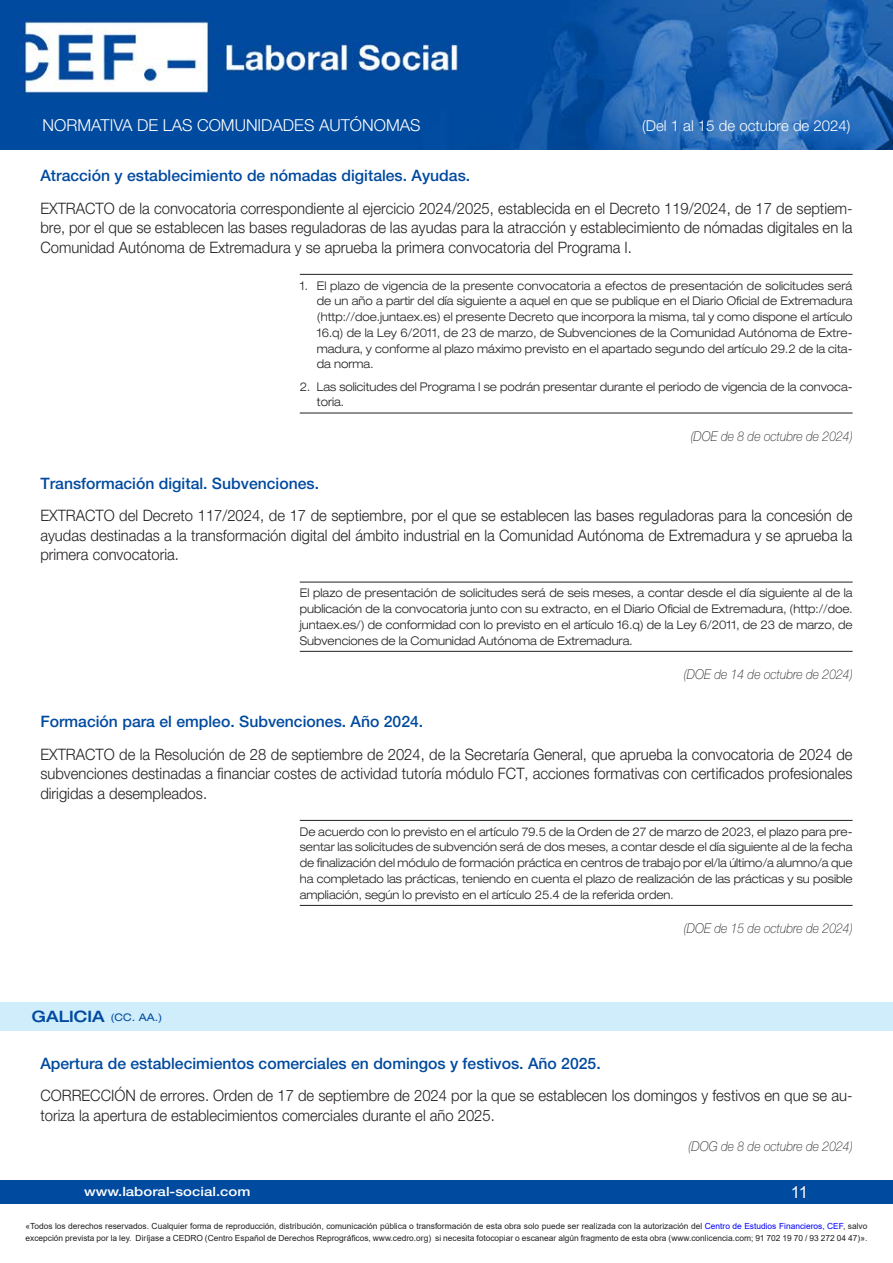
<style>
.page{position:relative;width:893px;height:1263px;background:#fff}
.page>*{position:absolute;margin:0;border:0;box-sizing:border-box;transform-origin:0 0}
.t1{font:300 16.5px "Helvetica Neue LT Std";color:#fff}
.t2{font:16.5px "Arial";color:#fff}
.Contenido{font:300 15.75px/19.5px "Helvetica Neue LT Std";color:#231f20;text-align:justify;scale:.94 1}
.Título-cabecera{font:500 15.75px "Helvetica Neue LT Std";color:#004a9f}
.t3{font:300 15px "Helvetica Neue LT Std";color:#fff}
.publicación{font:italic 100 13.5px "Helvetica Neue LT Std";color:#231f20;scale:.9 1}
.t4{font:500 12.75px "Helvetica Neue LT Std";color:#fff;scale:1.18 1}
.Plazo{font:300 expanded 12px/15.8px "Helvetica Neue LT Std";color:#231f20;text-align:justify;scale:.92 1}
.plazo_sin_filete_inf{font:300 expanded 12px/15.8px "Helvetica Neue LT Std";color:#231f20;text-align:justify;scale:.92 1}
.a__plazo_-_cierre{font:300 expanded 12px/15.8px "Helvetica Neue LT Std";color:#231f20;scale:.92 1}
.Comunidades_division{font:expanded 10.5px "Helvetica Neue LT Std";color:#004a9f}
.t5{font:8.4px/12px "Arial";color:#231f20}
.s1{font-weight:500;font-size:15.75px}
.s2{color:#00f}
</style>
<div class="page">
<div style="left:0;top:1180px;width:893px;height:23px;background:#004a9f"></div>
<img style="left:0;top:0;width:893px;height:149px">
<hr style="left:300px;top:274px;width:553px;height:1px;background:#231f20">
<hr style="left:300px;top:413px;width:553px;height:1px;background:#231f20">
<hr style="left:300px;top:582px;width:553px;height:1px;background:#231f20">
<hr style="left:300px;top:651px;width:553px;height:1px;background:#231f20">
<hr style="left:300px;top:820px;width:553px;height:1px;background:#231f20">
<hr style="left:300px;top:905px;width:553px;height:1px;background:#231f20">
<div style="left:0;top:1003px;width:893px;height:28px;background:#cfedfb"></div>
<p class="t1" style="left:43px;top:115px;width:379px">NORMATIVA DE LAS COMUNIDADES AUTÓNOMAS</p>
<p class="t3" style="left:642px;top:117px;width:210px">(Del 1 al 15 de octubre de 2024)</p>
<p class="Título-cabecera" style="left:40px;top:166px;width:431px">Atracción y establecimiento de nómadas digitales. Ayudas.</p>
<p class="Contenido" style="left:40px;top:198px;width:865px">EXTRACTO de la convocatoria correspondiente al ejercicio 2024/2025, establecida en el Decreto 119/2024, de 17 de septiem&shy;bre, por el que se establecen las bases reguladoras de las ayudas para la atracción y establecimiento de nómadas digitales en la Comunidad Autónoma de Extremadura y se aprueba la primera convocatoria del Programa I.</p>
<p class="plazo_sin_filete_inf" style="left:317px;top:277px;width:584px;text-indent:-17px">1. El plazo de vigencia de la presente convocatoria a efectos de presentación de solicitudes será de un año a partir del día siguiente a aquel en que se publique en el Diario Oficial de Extremadura (http://doe.juntaex.es) el presente Decreto que incorpora la misma, tal y como dispone el artículo 16.q) de la Ley 6/2011, de 23 de marzo, de Subvenciones de la Comunidad Autónoma de Extre&shy;madura, y conforme al plazo máximo previsto en el apartado segundo del artículo 29.2 de la cita&shy;da norma.</p>
<p class="a__plazo_-_cierre" style="left:317px;top:378px;width:584px;text-indent:-17px">2. Las solicitudes del Programa I se podrán presentar durante el periodo de vigencia de la convoca&shy;toria.</p>
<p class="publicación" style="left:691px;top:428px;width:181px">(DOE de 8 de octubre de 2024)</p>
<p class="Título-cabecera" style="left:40px;top:474px;width:280px">Transformación digital. Subvenciones.</p>
<p class="Contenido" style="left:40px;top:506px;width:865px">EXTRACTO del Decreto 117/2024, de 17 de septiembre, por el que se establecen las bases reguladoras para la concesión de ayudas destinadas a la transformación digital del ámbito industrial en la Comunidad Autónoma de Extremadura y se aprueba la primera convocatoria.</p>
<p class="Plazo" style="left:300px;top:585px;width:602px">El plazo de presentación de solicitudes será de seis meses, a contar desde el día siguiente al de la publicación de la convocatoria junto con su extracto, en el Diario Oficial de Extremadura, (http://doe. juntaex.es/) de conformidad con lo previsto en el artículo 16.q) de la Ley 6/2011, de 23 de marzo, de Subvenciones de la Comunidad Autónoma de Extremadura.</p>
<p class="publicación" style="left:684px;top:666px;width:189px">(DOE de 14 de octubre de 2024)</p>
<p class="Título-cabecera" style="left:40px;top:712px;width:384px">Formación para el empleo. Subvenciones. Año 2024.</p>
<p class="Contenido" style="left:40px;top:744px;width:865px">EXTRACTO de la Resolución de 28 de septiembre de 2024, de la Secretaría General, que aprueba la convocatoria de 2024 de subvenciones destinadas a financiar costes de actividad tutoría módulo FCT, acciones formativas con certificados profesionales dirigidas a desempleados.</p>
<p class="Plazo" style="left:300px;top:823px;width:602px">De acuerdo con lo previsto en el artículo 79.5 de la Orden de 27 de marzo de 2023, el plazo para pre&shy;sentar las solicitudes de subvención será de dos meses, a contar desde el día siguiente al de la fecha de finalización del módulo de formación práctica en centros de trabajo por el/la último/a alumno/a que ha completado las prácticas, teniendo en cuenta el plazo de realización de las prácticas y su posible ampliación, según lo previsto en el artículo 25.4 de la referida orden.</p>
<p class="publicación" style="left:684px;top:920px;width:189px">(DOE de 15 de octubre de 2024)</p>
<p class="Comunidades_division" style="left:32px;top:1011px;width:132px"><span class="s1">GALICIA</span> (CC. AA.)</p>
<p class="Título-cabecera" style="left:40px;top:1054px;width:562px">Apertura de establecimientos comerciales en domingos y festivos. Año 2025.</p>
<p class="Contenido" style="left:40px;top:1086px;width:865px">CORRECCIÓN de errores. Orden de 17 de septiembre de 2024 por la que se establecen los domingos y festivos en que se au&shy;toriza la apertura de establecimientos comerciales durante el año 2025.</p>
<p class="publicación" style="left:688px;top:1138px;width:184px">(DOG de 8 de octubre de 2024)</p>
<p class="t4" style="left:84px;top:1184px;width:143px">www.laboral-social.com</p>
<p class="t2" style="left:791px;top:1180px;width:19px">11</p>
<p class="t5" style="left:26px;top:1220px;width:843px">«Todos los derechos reservados. Cualquier forma de reproducción, distribución, comunicación pública o transformación de esta obra solo puede ser realizada con la autorización del <span class="s2">Centro de Estudios Financieros, CEF</span>, salvo excepción prevista por la ley. Diríjase a CEDRO (Centro Español de Derechos Reprográficos, www.cedro.org) si necesita fotocopiar o escanear algún fragmento de esta obra (www.conlicencia.com; 91 702 19 70 / 93 272 04 47)».</p>
</div>
